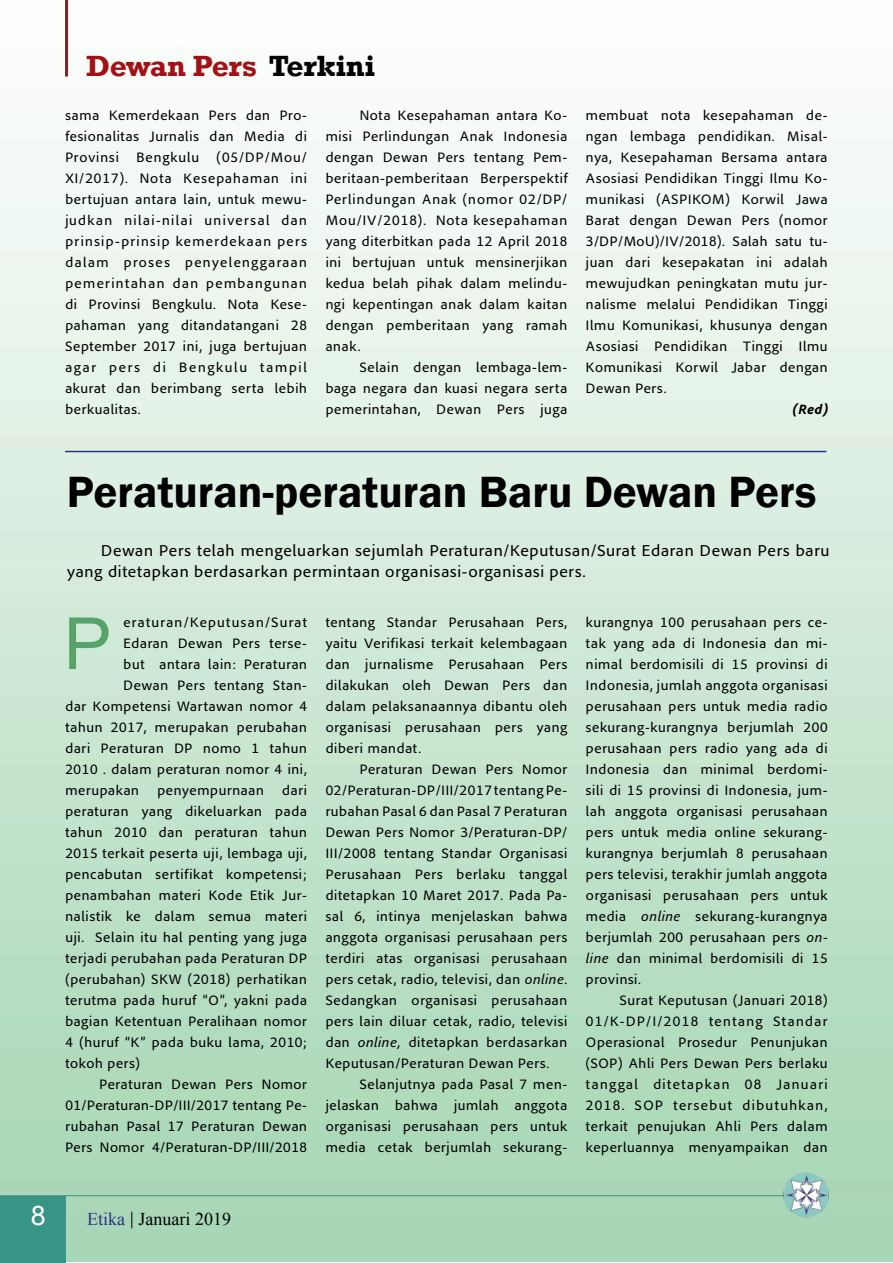
<style>
.page{position:relative;width:893px;height:1263px;background:#fff}
.page>*{position:absolute;margin:0;border:0;box-sizing:border-box;transform-origin:0 0}
.t1{font:72px "Arial";color:#57a36a}
.t2{font:600 45px "Franklin Gothic";color:#000}
.t3{font:700 30px "Rockwell";letter-spacing:-.01em;color:#a11116}
.t4{font:27px "Arial";color:#fff}
.t5{font:18px "Times New Roman";color:#000}
.t6{font:16.5px/21px "Adobe Clean UI";color:#000}
.t7{font:14.25px/21px "Adobe Clean UI";color:#000;text-align:justify}
.t8{font:14.25px "Adobe Clean UI";letter-spacing:.045em;color:#000}
.t9{font:italic 700 14.25px "Adobe Clean UI";color:#000}
.s1{color:#000}
.s2{font-style:italic}
.s3{color:#303188}
</style>
<div class="page">
<div style="left:0;top:1196px;width:66px;height:67px;background:#389586"></div>
<hr style="left:0;top:1195px;width:788px;height:1px;background:#389586">
<svg style="left:131px;top:1212px;width:1px;height:16px"></svg>
<img style="left:784px;top:1173px;width:46px;height:44px">
<hr style="left:65px;top:0;width:3px;height:77px;background:#7a2427">
<hr style="left:65px;top:451px;width:761px;height:1px;background:#303188">
<h3 class="t3" style="left:86px;top:47px;width:290px">Dewan Pers <span class="s1">Terkini</span></h3>
<p class="t7" style="left:65px;top:105px;width:244px">sama Kemerdekaan Pers dan Pro&shy;fesionalitas Jurnalis dan Media di Provinsi Bengkulu (05/DP/Mou/ XI/2017). Nota Kesepahaman ini bertujuan antara lain, untuk mewu&shy;judkan nilai-nilai universal dan prinsip-prinsip kemerdekaan pers dalam proses penyelenggaraan pemerintahan dan pembangunan di Provinsi Bengkulu. Nota Kese&shy;pahaman yang ditandatangani 28<br>September 2017 ini, juga bertujuan agar pers di Bengkulu tampil akurat dan berimbang serta lebih berkualitas.</p>
<p class="t7" style="left:325px;top:105px;width:244px;text-indent:34px">Nota Kesepahaman antara Ko&shy;misi Perlindungan Anak Indonesia dengan Dewan Pers tentang Pem&shy;beritaan-pemberitaan Berperspektif Perlindungan Anak (nomor 02/DP/ Mou/IV/2018). Nota kesepahaman yang diterbitkan pada 12 April 2018 ini bertujuan untuk mensinerjikan kedua belah pihak dalam melindu&shy;ngi kepentingan anak dalam kaitan dengan pemberitaan yang ramah anak.</p>
<p class="t7" style="left:325px;top:357px;width:244px;text-indent:34px">Selain dengan lembaga-lem&shy;baga negara dan kuasi negara serta pemerintahan, Dewan Pers juga</p>
<p class="t7" style="left:586px;top:105px;width:244px">membuat nota kesepahaman de&shy;ngan lembaga pendidikan. Misal&shy;nya, Kesepahaman Bersama antara Asosiasi Pendidikan Tinggi Ilmu Ko&shy;munikasi (ASPIKOM) Korwil Jawa Barat dengan Dewan Pers (nomor 3/DP/MoU)/IV/2018). Salah satu tu&shy;juan dari kesepakatan ini adalah mewujudkan peningkatan mutu jur&shy;nalisme melalui Pendidikan Tinggi Ilmu Komunikasi, khusunya dengan Asosiasi Pendidikan Tinggi Ilmu Komunikasi Korwil Jabar dengan Dewan Pers.</p>
<p class="t9" style="left:791px;top:401px;width:38px">(Red)</p>
<h2 class="t2" style="left:67px;top:464px;width:751px">Peraturan-peraturan Baru Dewan Pers</h2>
<p class="t6" style="left:67px;top:539px;width:764px;text-indent:34px">Dewan Pers telah mengeluarkan sejumlah Peraturan/Keputusan/Surat Edaran Dewan Pers baru yang ditetapkan berdasarkan permintaan organisasi-organisasi pers.</p>
<p class="t7" style="left:325px;top:611px;width:244px">tentang Standar Perusahaan Pers, yaitu Verifikasi terkait kelembagaan dan jurnalisme Perusahaan Pers dilakukan oleh Dewan Pers dan dalam pelaksanaannya dibantu oleh organisasi perusahaan pers yang diberi mandat.</p>
<p class="t7" style="left:325px;top:758px;width:244px;text-indent:34px">Peraturan Dewan Pers Nomor 02/Peraturan-DP/III/2017 tentang Pe&shy;rubahan Pasal 6 dan Pasal 7 Peraturan Dewan Pers Nomor 3/Peraturan-DP/ III/2008 tentang Standar Organisasi Perusahaan Pers berlaku tanggal ditetapkan 10 Maret 2017. Pada Pa&shy;sal 6, intinya menjelaskan bahwa anggota organisasi perusahaan pers terdiri atas organisasi perusahaan pers cetak, radio, televisi, dan <span class="s2">online</span>.<br>Sedangkan organisasi perusahaan pers lain diluar cetak, radio, televisi dan <span class="s2">online,</span> ditetapkan berdasarkan Keputusan/Peraturan Dewan Pers.</p>
<p class="t7" style="left:325px;top:1073px;width:244px;text-indent:34px">Selanjutnya pada Pasal 7 men&shy;jelaskan bahwa jumlah anggota organisasi perusahaan pers untuk media cetak berjumlah sekurang-</p>
<p class="t7" style="left:586px;top:611px;width:244px">kurangnya 100 perusahaan pers ce&shy;tak yang ada di Indonesia dan mi&shy;nimal berdomisili di 15 provinsi di Indonesia, jumlah anggota organisasi perusahaan pers untuk media radio sekurang-kurangnya berjumlah 200 perusahaan pers radio yang ada di Indonesia dan minimal berdomi&shy;sili di 15 provinsi di Indonesia, jum&shy;lah anggota organisasi perusahaan pers untuk media online sekurang&shy;kurangnya berjumlah 8 perusahaan pers televisi, terakhir jumlah anggota organisasi perusahaan pers untuk media <span class="s2">online</span> sekurang-kurangnya berjumlah 200 perusahaan pers <span class="s2">on&shy;line</span> dan minimal berdomisili di 15 provinsi.</p>
<p class="t7" style="left:586px;top:990px;width:244px;text-indent:34px">Surat Keputusan (Januari 2018)<br>01/K-DP/I/2018 tentang Standar Operasional Prosedur Penunjukan (SOP) Ahli Pers Dewan Pers berlaku tanggal ditetapkan 08 Januari 2018. SOP tersebut dibutuhkan, terkait penujukan Ahli Pers dalam keperluannya menyampaikan dan</p>
<p class="t8" style="left:123px;top:613px;width:186px">eraturan/Keputusan/Surat</p>
<p class="t7" style="left:123px;top:632px;width:186px">Edaran Dewan Pers terse-</p>
<p class="t7" style="left:123px;top:653px;width:186px">but antara lain: Peraturan</p>
<p class="t7" style="left:123px;top:674px;width:186px">Dewan Pers tentang Stan-</p>
<p class="t7" style="left:65px;top:695px;width:244px">dar Kompetensi Wartawan nomor 4</p>
<p class="t7" style="left:65px;top:716px;width:244px">tahun 2017, merupakan perubahan</p>
<p class="t7" style="left:65px;top:737px;width:244px">dari Peraturan DP nomo 1 tahun</p>
<p class="t7" style="left:65px;top:758px;width:244px">2010 . dalam peraturan nomor 4 ini,</p>
<p class="t7" style="left:65px;top:779px;width:244px">merupakan penyempurnaan dari</p>
<p class="t7" style="left:65px;top:800px;width:244px">peraturan yang dikeluarkan pada</p>
<p class="t7" style="left:65px;top:821px;width:244px">tahun 2010 dan peraturan tahun</p>
<p class="t7" style="left:65px;top:842px;width:244px">2015 terkait peserta uji, lembaga uji,</p>
<p class="t7" style="left:65px;top:863px;width:244px">pencabutan sertifikat kompetensi;</p>
<p class="t7" style="left:65px;top:884px;width:244px">penambahan materi Kode Etik Jur-</p>
<p class="t7" style="left:65px;top:905px;width:244px">nalistik ke dalam semua materi</p>
<p class="t7" style="left:65px;top:926px;width:244px">uji. Selain itu hal penting yang juga</p>
<p class="t7" style="left:65px;top:947px;width:244px">terjadi perubahan pada Peraturan DP</p>
<p class="t7" style="left:65px;top:968px;width:244px">(perubahan) SKW (2018) perhatikan</p>
<p class="t7" style="left:65px;top:989px;width:244px">terutma pada huruf “O”, yakni pada</p>
<p class="t7" style="left:65px;top:1010px;width:244px">bagian Ketentuan Peralihaan nomor</p>
<p class="t7" style="left:65px;top:1031px;width:244px">4 (huruf “K” pada buku lama, 2010;</p>
<p class="t7" style="left:65px;top:1052px;width:77px">tokoh pers)</p>
<p class="t7" style="left:99px;top:1073px;width:210px">Peraturan Dewan Pers Nomor</p>
<p class="t7" style="left:65px;top:1094px;width:244px">01/Peraturan-DP/III/2017 tentang Pe-</p>
<p class="t7" style="left:65px;top:1115px;width:244px">rubahan Pasal 17 Peraturan Dewan</p>
<p class="t7" style="left:65px;top:1136px;width:244px">Pers Nomor 4/Peraturan-DP/III/2018</p>
<h1 class="t1" style="left:64px;top:597px;width:50px">P</h1>
<h3 class="t4" style="left:31px;top:1198px;width:17px">8</h3>
<p class="t5" style="left:87px;top:1207px;width:145px"><span class="s3">Etika</span> Januari 2019</p>
</div>
